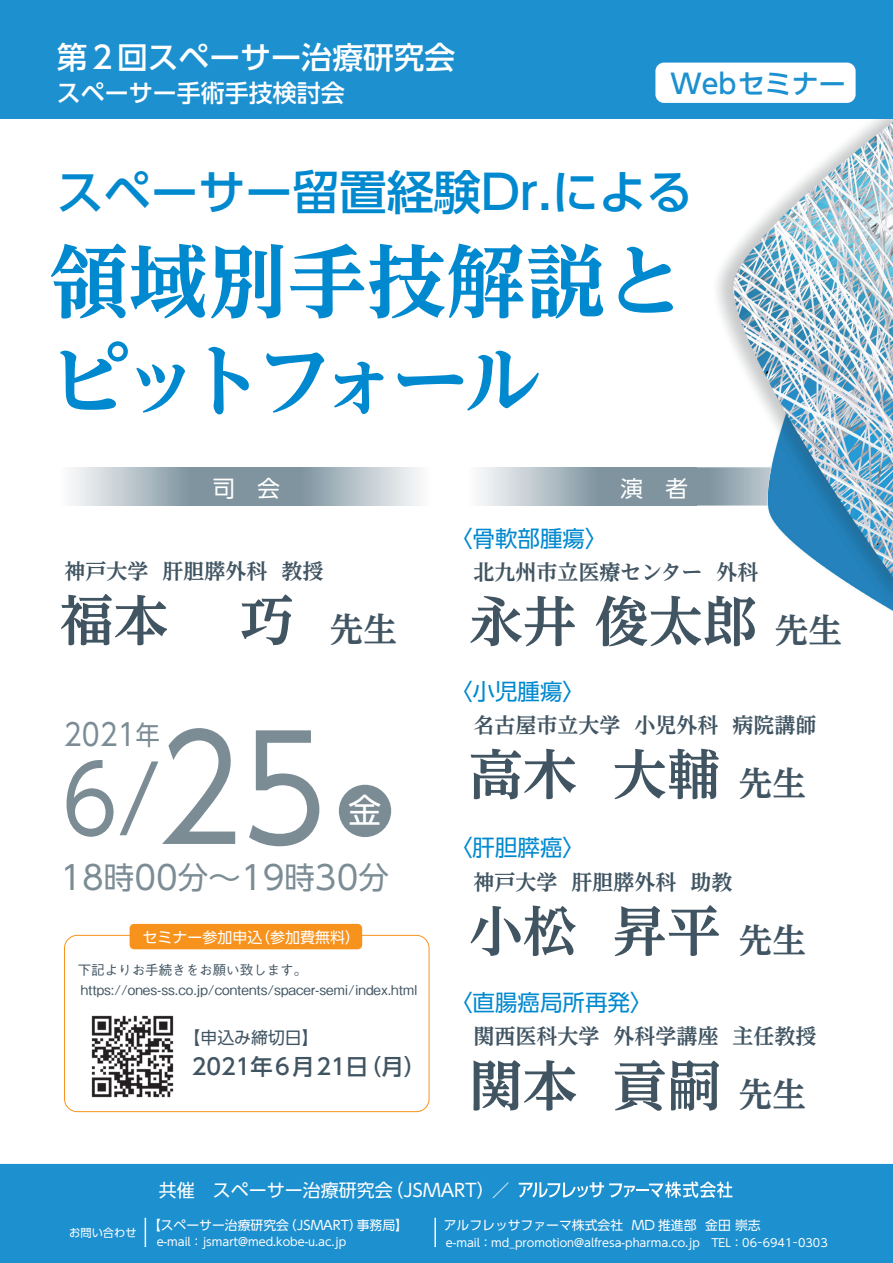
<style>
.page{position:relative;width:893px;height:1263px;background:#fff}
.page>*{position:absolute;margin:0;border:0;box-sizing:border-box;transform-origin:0 0}
.t1{font:93.6px "UD Shin Go Pro";color:#7b8c95;scale:.9 1}
.t2{font:700 expanded 79.35px/99px "UD Reimin Pro";color:#0089cf}
.t3{font:700 54px "UD Reimin Pro";color:#405462}
.t4{font:500 47.1px "UD Shin Go Pro";color:#0089cf}
.t5{font:33.3px "UD Shin Go Pro";color:#fff}
.t6{font:32.85px "UD Shin Go Pro";color:#7b8c95}
.t7{font:500 30.75px "UD Shin Go Pro";color:#fff}
.t8{font:30.3px "UD Shin Go Pro";color:#7b8c95;scale:.9 1}
.t9{font:500 27px "UD Shin Go Pro";color:#1d90d0}
.t10{font:500 24px "UD Shin Go Pro";color:#fff}
.t11{font:22.5px "UD Shin Go Pro";color:#0089cf}
.t12{font:22.5px "UD Shin Go Pro";color:#fff}
.t13{font:500 22.35px "UD Shin Go Pro";color:#405462}
.t14{font:700 21px "UD Reimin Pro";color:#405462}
.t15{font:18px "UD Shin Go Pro";color:#fff}
.t16{font:16.8px "UD Shin Go Pro";color:#405462}
.t17{font:15px "UD Shin Go Pro";color:#fff}
.t18{font:500 13.5px/20.4px "Gothic BBB Pro";color:#405462}
.t19{font:12.9px "UD Shin Go Pro";color:#fff}
.t20{font:11.25px "UD Shin Go Pro";color:#fff}
.s1{font-size:33.75px}
.s2{font-size:26.7px}
.s3{font-size:144.15px}
.s4{font-size:30.45px}
</style>
<div class="page">
<img style="left:696px;top:118px;width:197px;height:493px">
<div style="left:64px;top:935px;width:365px;height:177px;border:1px solid #f7931d;border-radius:13px"></div>
<div style="left:130px;top:924px;width:232px;height:25px;background:#f7931d;border-radius:4px"></div>
<img style="left:91px;top:1015px;width:83px;height:83px">
<div style="left:0;top:0;width:893px;height:118px;background:#1d90d0"></div>
<div style="left:339px;top:785px;width:52px;height:52px;background:#7b8c95;border-radius:50%"></div>
<div style="left:655px;top:63px;width:201px;height:40px;background:#fff;border-radius:9px"></div>
<div style="left:0;top:1164px;width:893px;height:99px;background:#1d90d0"></div>
<svg style="left:519px;top:1181px;width:213px;height:17px"></svg>
<img style="left:479px;top:467px;width:292px;height:39px">
<svg style="left:145px;top:1218px;width:1px;height:29px"></svg>
<hr style="left:434px;top:1218px;width:2px;height:29px;background:#fff">
<h3 class="t7" style="left:57px;top:32px;width:400px">第2回スペーサー治療研究会</h3>
<h3 class="t10" style="left:57px;top:73px;width:289px">スペーサー手術手技検討会</h3>
<h3 class="t9" style="left:670px;top:62px;width:177px">Webセミナー</h3>
<h3 class="t4" style="left:57px;top:154px;width:638px">スペーサー留置経験Dr.による</h3>
<h2 class="t2" style="left:49px;top:231px;width:637px">領域別手技解説とピットフォール</h2>
<h3 class="t12" style="left:212px;top:470px;width:69px">司　会</h3>
<h3 class="t14" style="left:65px;top:554px;width:260px">神戸大学 肝胆膵外科 教授</h3>
<h3 class="t3" style="left:60px;top:576px;width:339px">福本　 巧 <span class="s1">先生</span></h3>
<h3 class="t8" style="left:64px;top:710px;width:108px">2021<span class="s2">年</span></h3>
<h1 class="t1" style="left:62px;top:724px;width:296px">6/<span class="s3">25</span></h1>
<h3 class="t6" style="left:60px;top:851px;width:330px">18<span class="s4">時</span>00<span class="s4">分</span>～19<span class="s4">時</span>30<span class="s4">分</span></h3>
<h3 class="t5" style="left:348px;top:784px;width:35px">金</h3>
<h3 class="t17" style="left:143px;top:925px;width:219px">セミナー参加申込（参加費無料）</h3>
<p class="t18" style="left:78px;top:958px;width:341px">下記よりお手続きをお願い致します。https://ones-ss.co.jp/contents/spacer-semi/index.html</p>
<h3 class="t16" style="left:183px;top:1024px;width:137px">【申込み締切日】</h3>
<h3 class="t13" style="left:192px;top:1048px;width:236px">2021年6月21日（月）</h3>
<h3 class="t11" style="left:450px;top:520px;width:159px">〈骨軟部腫瘍〉</h3>
<h3 class="t12" style="left:620px;top:470px;width:69px">演　者</h3>
<h3 class="t14" style="left:474px;top:555px;width:286px">北九州市立医療センター 外科</h3>
<h3 class="t3" style="left:469px;top:577px;width:375px">永井 俊太郎<span class="s1">先生</span></h3>
<h3 class="t11" style="left:450px;top:673px;width:136px">〈小児腫瘍〉</h3>
<h3 class="t14" style="left:474px;top:708px;width:344px">名古屋市立大学 小児外科 病院講師</h3>
<h3 class="t3" style="left:469px;top:730px;width:339px">高木 大輔<span class="s1">先生</span></h3>
<h3 class="t11" style="left:450px;top:829px;width:136px">〈肝胆膵癌〉</h3>
<h3 class="t14" style="left:474px;top:864px;width:260px">神戸大学 肝胆膵外科 助教</h3>
<h3 class="t3" style="left:469px;top:887px;width:339px">小松 昇平<span class="s1">先生</span></h3>
<h3 class="t11" style="left:450px;top:984px;width:204px">〈直腸癌局所再発〉</h3>
<h3 class="t14" style="left:474px;top:1019px;width:344px">関西医科大学 外科学講座 主任教授</h3>
<h3 class="t3" style="left:469px;top:1041px;width:339px">関本 貢嗣<span class="s1">先生</span></h3>
<p class="t20" style="left:69px;top:1223px;width:69px">お問い合わせ</p>
<h3 class="t15" style="left:159px;top:1175px;width:353px">共催　スペーサー治療研究会（JSMART）╱</h3>
<p class="t19" style="left:148px;top:1214px;width:261px">【スペーサー治療研究会（JSMART）事務局】</p>
<p class="t20" style="left:157px;top:1233px;width:191px">e-mail：jsmart@med.kobe-u.ac.jp</p>
<p class="t19" style="left:444px;top:1215px;width:319px">アルフレッサファーマ株式会社 MD 推進部 金田 崇志</p>
<p class="t20" style="left:446px;top:1233px;width:383px">e-mail：md_promotion@alfresa-pharma.co.jp　TEL：06－6941－0303</p>
</div>
